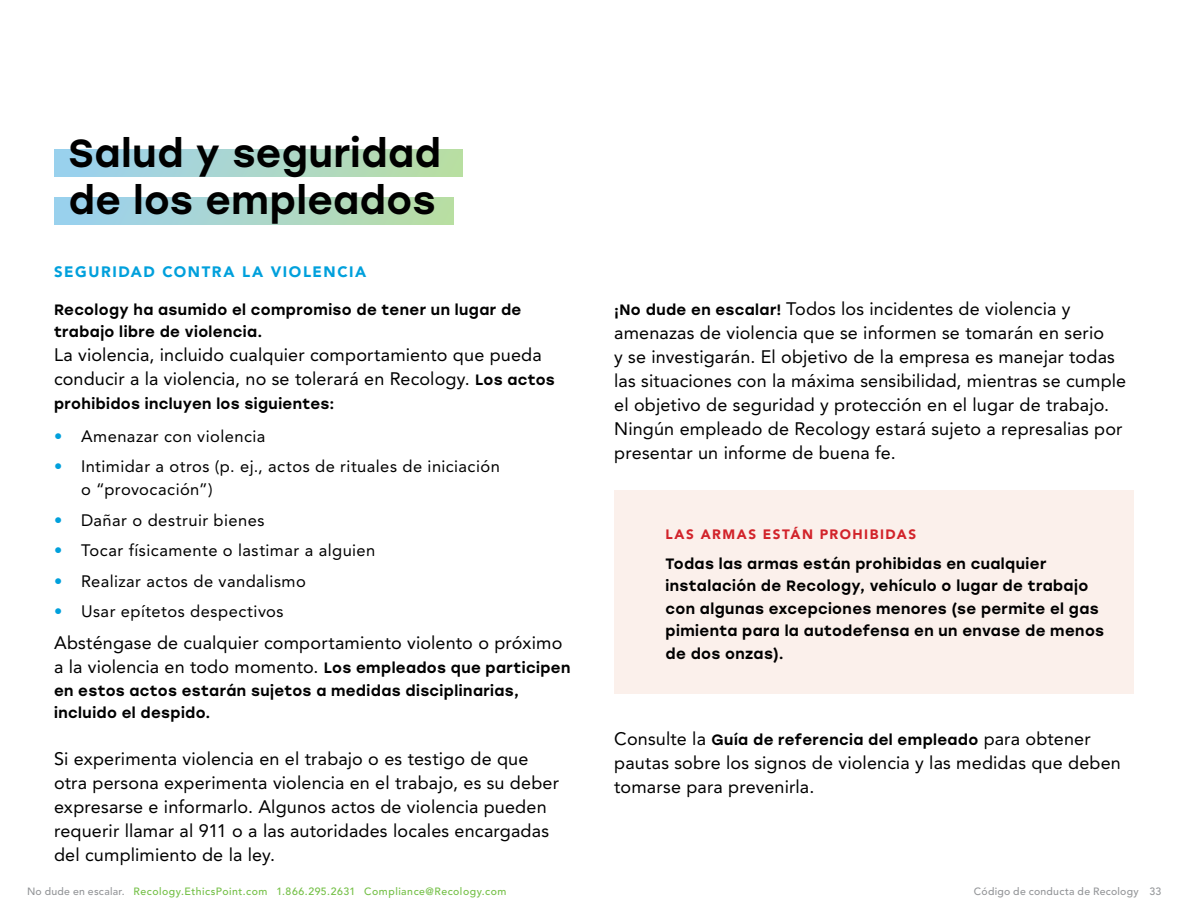
<style>
.page{position:relative;width:1188px;height:918px;background:#fff}
.page>*{position:absolute;margin:0;border:0;box-sizing:border-box;transform-origin:0 0}
.Page_Titles{font:500 39px/46.8px "Stolzl";letter-spacing:.015em;color:#000}
.Body_Copy{font:18px/24px "Avenir LT Std";letter-spacing:.01em;color:#000}
.t1{font:16.5px/22.5px "Avenir LT Std";letter-spacing:.03em;color:#000}
.Body_Copy-2{font:500 15px/22.5px "Stolzl";letter-spacing:.025em;color:#000}
.Subtitles_10pt{font:900 15px "Avenir LT Std";letter-spacing:.105em;color:#00a0dc}
.Subtitles_8_5pt{font:900 13.5px "Avenir LT Std";letter-spacing:.11em;color:#d2232a}
.t2{font:500 10.5px "Avenir LT Std";letter-spacing:.045em;color:#72bf44}
.t3{font:500 10.5px "Avenir LT Std";letter-spacing:.025em;color:#939598}
.s1{font-family:"Stolzl";font-weight:500;font-size:15px}
.s2{color:#00a0dc}
.s3{font-family:"Avenir LT Std";font-weight:400;font-size:18px}
.s4{color:#939598}
</style>
<div class="page">
<div style="left:54px;top:149px;width:408px;height:27px;background:linear-gradient(to right,#9ad0f3,#bbdea4)"></div>
<div style="left:54px;top:198px;width:400px;height:27px;background:linear-gradient(to right,#9ad0f3,#badea4)"></div>
<div style="left:614px;top:490px;width:520px;height:203px;background:#fbf0eb"></div>
<p class="Page_Titles" style="left:69px;top:128px;width:374px">Salud y seguridad de los empleados</p>
<p class="Subtitles_10pt" style="left:54px;top:263px;width:314px">SEGURIDAD CONTRA LA VIOLENCIA</p>
<p class="Body_Copy-2" style="left:54px;top:297px;width:469px">Recology ha asumido el compromiso de tener un lugar de trabajo libre de violencia.</p>
<p class="Body_Copy" style="left:54px;top:343px;width:502px">La violencia, incluido cualquier comportamiento que pueda conducir a la violencia, no se tolerará en Recology. <span class="s1">Los actos</span></p>
<p class="Body_Copy-2" style="left:54px;top:392px;width:282px">prohibidos incluyen los siguientes:</p>
<p class="t1" style="left:54px;top:425px;width:213px"><span class="s2">•</span> Amenazar con violencia</p>
<p class="t1" style="left:81px;top:456px;width:420px;text-indent:-27px"><span class="s2">•</span> Intimidar a otros (p. ej., actos de rituales de iniciación o “provocación”)</p>
<p class="t1" style="left:54px;top:509px;width:212px"><span class="s2">•</span> Dañar o destruir bienes</p>
<p class="t1" style="left:54px;top:539px;width:323px"><span class="s2">•</span> Tocar físicamente o lastimar a alguien</p>
<p class="t1" style="left:54px;top:570px;width:253px"><span class="s2">•</span> Realizar actos de vandalismo</p>
<p class="t1" style="left:54px;top:601px;width:231px"><span class="s2">•</span> Usar epítetos despectivos</p>
<p class="Body_Copy" style="left:54px;top:631px;width:518px">Absténgase de cualquier comportamiento violento o próximo a la violencia en todo momento. <span class="s1">Los empleados que participen</span></p>
<p class="Body_Copy-2" style="left:54px;top:678px;width:467px">en estos actos estarán sujetos a medidas disciplinarias, incluido el despido.</p>
<p class="Body_Copy" style="left:54px;top:747px;width:507px">Si experimenta violencia en el trabajo o es testigo de que otra persona experimenta violencia en el trabajo, es su deber expresarse e informarlo. Algunos actos de violencia pueden requerir llamar al 911 o a las autoridades locales encargadas del cumplimiento de la ley.</p>
<p class="Body_Copy" style="left:614px;top:297px;width:514px"><span class="s1">¡No dude en escalar!</span> Todos los incidentes de violencia y amenazas de violencia que se informen se tomarán en serio<br>y se investigarán. El objetivo de la empresa es manejar todas las situaciones con la máxima sensibilidad, mientras se cumple el objetivo de seguridad y protección en el lugar de trabajo.<br>Ningún empleado de Recology estará sujeto a represalias por presentar un informe de buena fe.</p>
<p class="Subtitles_8_5pt" style="left:666px;top:526px;width:252px">LAS ARMAS ESTÁN PROHIBIDAS</p>
<p class="Body_Copy-2" style="left:666px;top:551px;width:440px">Todas las armas están prohibidas en cualquier instalación de Recology, vehículo o lugar de trabajo con algunas excepciones menores (se permite el gas pimienta para la autodefensa en un envase de menos de dos onzas).</p>
<p class="Body_Copy-2" style="left:614px;top:728px;width:478px"><span class="s3">Consulte la</span> Guía de referencia del empleado <span class="s3">para obtener</span></p>
<p class="Body_Copy" style="left:614px;top:751px;width:508px">pautas sobre los signos de violencia y las medidas que deben tomarse para prevenirla.</p>
<p class="t2" style="left:27px;top:886px;width:481px"><span class="s4">No dude en escalar.</span> Recology.EthicsPoint.com 1.866.295.2631 Compliance@Recology.com</p>
<p class="t3" style="left:974px;top:886px;width:189px">Código de conducta de Recology 33</p>
</div>
